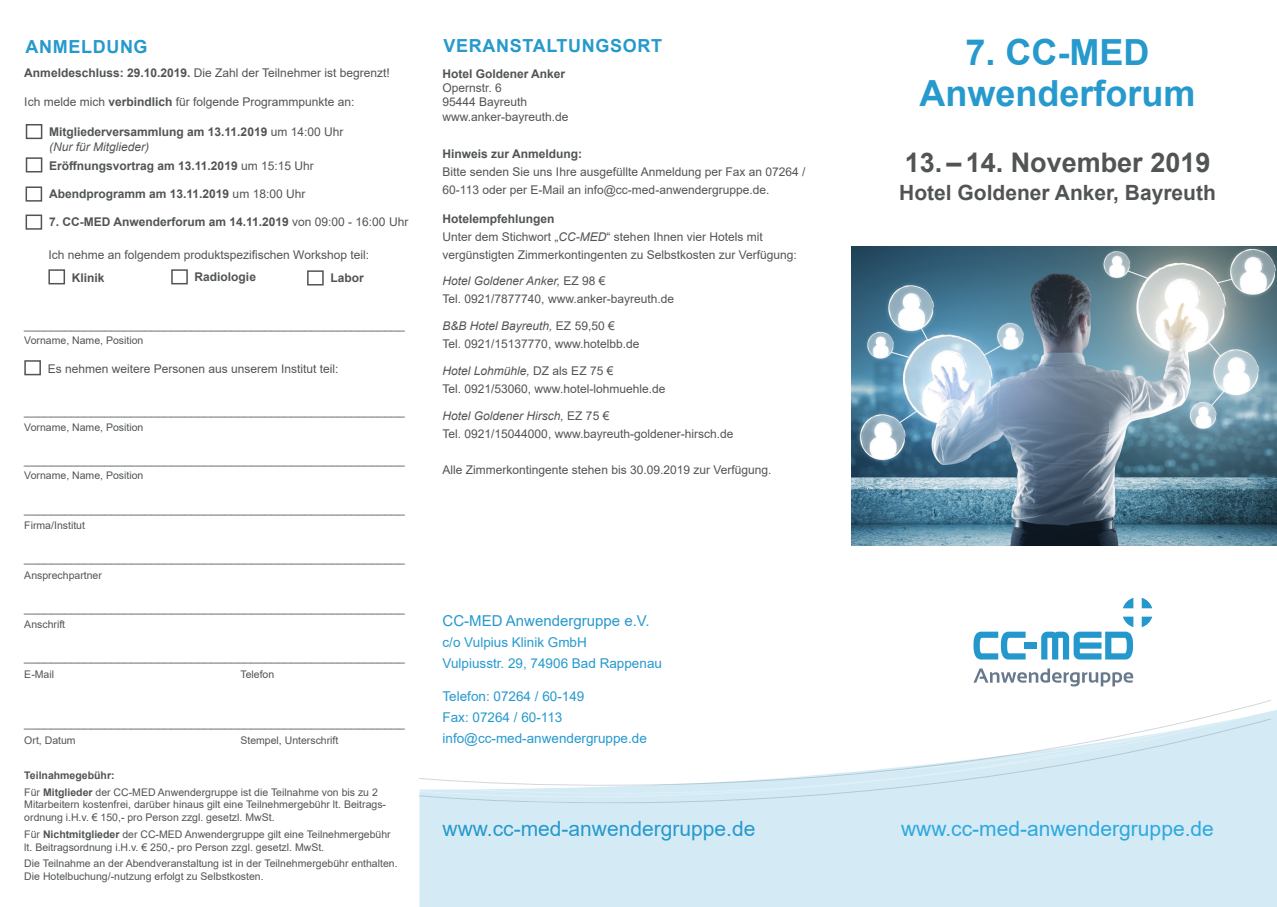
<style>
.page{position:relative;width:1277px;height:907px;background:#fff}
.page>*{position:absolute;margin:0;border:0;box-sizing:border-box;transform-origin:0 0}
.t1{font:700 36px/40.5px "Arial";color:#2699cd;text-align:center}
.t2{font:700 27px "Arial";color:#515455}
.t3{font:21px "Arial";color:#2ea8df}
.t4{font:21px "Arial";color:#2699cd}
.t5{font:700 21px "Arial";color:#515455}
.t6{font:700 18px "Arial";letter-spacing:.035em;color:#2699cd}
.t7{font:15px "Arial";color:#2699cd}
.t8{font:13.5px "Arial";color:#2699cd}
.t9{font:12px/18px "Arial";color:#515455}
.t10{font:700 12px "Arial";color:#515455}
.t11{font:italic 12px "Arial";color:#515455}
.t12{font:10.5px/12.6px "Arial";color:#515455}
.t13{font:700 10.5px "Arial";color:#515455}
.s1{font-weight:700}
.s2{font-weight:400}
.s3{font-style:italic}
.s4{font-style:normal}
</style>
<div class="page">
<div style="left:419px;top:700px;width:858px;height:181px;background:#d4ebf5"></div>
<svg style="left:419px;top:686px;width:851px;height:129px"></svg>
<svg style="left:973px;top:668px;width:160px;height:18px"></svg>
<svg style="left:973px;top:631px;width:52px;height:28px"></svg>
<div style="left:1024px;top:642px;width:12px;height:6px;background:#2498cd"></div>
<svg style="left:1123px;top:598px;width:10px;height:10px"></svg>
<svg style="left:1041px;top:616px;width:92px;height:43px"></svg>
<svg style="left:1141px;top:616px;width:11px;height:11px"></svg>
<svg style="left:1141px;top:598px;width:11px;height:10px"></svg>
<div style="left:26px;top:124px;width:16px;height:15px;background:#fff;border:2px solid #515455"></div>
<div style="left:26px;top:157px;width:16px;height:15px;background:#fff;border:2px solid #515455"></div>
<div style="left:26px;top:186px;width:16px;height:16px;background:#fff;border:2px solid #515455"></div>
<div style="left:26px;top:214px;width:16px;height:16px;background:#fff;border:2px solid #515455"></div>
<div style="left:24px;top:360px;width:17px;height:15px;background:#fff;border:2px solid #515455"></div>
<div style="left:48px;top:269px;width:17px;height:15px;background:#fff;border:2px solid #515455"></div>
<div style="left:171px;top:269px;width:17px;height:15px;background:#fff;border:2px solid #515455"></div>
<div style="left:307px;top:270px;width:17px;height:15px;background:#fff;border:2px solid #515455"></div>
<img style="left:851px;top:247px;width:426px;height:298px">
<div style="left:419px;top:881px;width:858px;height:26px;background:#d4ebf5"></div>
<p class="t6" style="left:26px;top:34px;width:124px">ANMELDUNG</p>
<p class="t9" style="left:24px;top:64px;width:367px"><span class="s1">Anmeldeschluss: 29.10.2019.</span> Die Zahl der Teilnehmer ist begrenzt!</p>
<p class="t9" style="left:24px;top:93px;width:332px">Ich melde mich <span class="s1">verbindlich</span> für folgende Programmpunkte an:</p>
<p class="t10" style="left:49px;top:123px;width:296px">Mitgliederversammlung am 13.11.2019 <span class="s2">um 14:00 Uhr</span></p>
<p class="t11" style="left:49px;top:139px;width:102px">(Nur für Mitglieder)</p>
<p class="t10" style="left:49px;top:157px;width:266px">Eröffnungsvortrag am 13.11.2019 <span class="s2">um 15:15 Uhr</span></p>
<p class="t10" style="left:49px;top:185px;width:258px">Abendprogramm am 13.11.2019 <span class="s2">um 18:00 Uhr</span></p>
<p class="t10" style="left:49px;top:213px;width:361px">7. CC-MED Anwenderforum am 14.11.2019 <span class="s2">von 09:00 - 16:00 Uhr</span></p>
<p class="t9" style="left:48px;top:245px;width:322px">Ich nehme an folgendem produktspezifischen Workshop teil:</p>
<p class="t10" style="left:72px;top:269px;width:34px">Klinik</p>
<p class="t10" style="left:195px;top:268px;width:63px">Radiologie</p>
<p class="t10" style="left:330px;top:270px;width:35px">Labor</p>
<p class="t9" style="left:24px;top:315px;width:382px">_________________________________________________________</p>
<p class="t12" style="left:24px;top:334px;width:121px">Vorname, Name, Position</p>
<p class="t9" style="left:48px;top:360px;width:292px">Es nehmen weitere Personen aus unserem Institut teil:</p>
<p class="t9" style="left:24px;top:401px;width:382px">_________________________________________________________</p>
<p class="t12" style="left:24px;top:421px;width:121px">Vorname, Name, Position</p>
<p class="t9" style="left:24px;top:451px;width:382px">_________________________________________________________</p>
<p class="t12" style="left:24px;top:469px;width:121px">Vorname, Name, Position</p>
<p class="t9" style="left:24px;top:499px;width:382px">_________________________________________________________</p>
<p class="t12" style="left:24px;top:519px;width:62px">Firma/Institut</p>
<p class="t9" style="left:24px;top:549px;width:382px">_________________________________________________________</p>
<p class="t12" style="left:24px;top:568px;width:79px">Ansprechpartner</p>
<p class="t9" style="left:24px;top:598px;width:382px">_________________________________________________________</p>
<p class="t12" style="left:24px;top:618px;width:42px">Anschrift</p>
<p class="t9" style="left:24px;top:648px;width:382px">_________________________________________________________</p>
<p class="t12" style="left:24px;top:667px;width:31px">E-Mail</p>
<p class="t12" style="left:240px;top:667px;width:35px">Telefon</p>
<p class="t9" style="left:24px;top:714px;width:382px">_________________________________________________________</p>
<p class="t12" style="left:24px;top:733px;width:53px">Ort, Datum</p>
<p class="t12" style="left:240px;top:733px;width:100px">Stempel, Unterschrift</p>
<p class="t13" style="left:24px;top:768px;width:92px">Teilnahmegebühr:</p>
<p class="t12" style="left:24px;top:785px;width:355px">Für <span class="s1">Mitglieder</span> der CC-MED Anwendergruppe ist die Teilnahme von bis zu 2</p>
<p class="t12" style="left:24px;top:798px;width:363px">Mitarbeitern kostenfrei, darüber hinaus gilt eine Teilnehmergebühr lt. Beitrags&shy;ordnung i.H.v. € 150,- pro Person zzgl. gesetzl. MwSt.</p>
<p class="t12" style="left:24px;top:828px;width:368px">Für <span class="s1">Nichtmitglieder</span> der CC-MED Anwendergruppe gilt eine Teilnehmergebühr</p>
<p class="t12" style="left:24px;top:840px;width:301px">lt. Beitragsordnung i.H.v. € 250,- pro Person zzgl. gesetzl. MwSt.</p>
<p class="t12" style="left:24px;top:857px;width:375px">Die Teilnahme an der Abendveranstaltung ist in der Teilnehmergebühr enthalten.<br>Die Hotelbuchung/-nutzung erfolgt zu Selbstkosten.</p>
<p class="t6" style="left:443px;top:33px;width:220px">VERANSTALTUNGSORT</p>
<p class="t10" style="left:442px;top:65px;width:124px">Hotel Goldener Anker</p>
<p class="t9" style="left:442px;top:79px;width:61px">Opernstr. 6</p>
<p class="t9" style="left:442px;top:93px;width:86px">95444 Bayreuth</p>
<p class="t9" style="left:442px;top:108px;width:128px">www.anker-bayreuth.de</p>
<p class="t10" style="left:442px;top:145px;width:141px">Hinweis zur Anmeldung:</p>
<p class="t9" style="left:442px;top:162px;width:364px">Bitte senden Sie uns Ihre ausgefüllte Anmeldung per Fax an 07264 /<br>60-113 oder per E-Mail an info@cc-med-anwendergruppe.de.</p>
<p class="t9" style="left:442px;top:209px;width:356px"><span class="s1">Hotelempfehlungen<br></span>Unter dem Stichwort „<span class="s3">CC-MED</span>“ stehen Ihnen vier Hotels mit vergünstigten Zimmerkontingenten zu Selbstkosten zur Verfügung:</p>
<p class="t9" style="left:442px;top:272px;width:233px"><span class="s3">Hotel Goldener Anker,</span> EZ 98 €<br>Tel. 0921/7877740, www.anker-bayreuth.de</p>
<p class="t9" style="left:442px;top:317px;width:198px"><span class="s3">B&amp;B Hotel Bayreuth,</span> EZ 59,50 €<br>Tel. 0921/15137770, www.hotelbb.de</p>
<p class="t11" style="left:442px;top:363px;width:172px">Hotel Lohmühle, <span class="s4">DZ als EZ 75 €</span></p>
<p class="t9" style="left:442px;top:380px;width:224px">Tel. 0921/53060, www.hotel-lohmuehle.de</p>
<p class="t11" style="left:442px;top:408px;width:168px">Hotel Goldener Hirsch, <span class="s4">EZ 75 €</span></p>
<p class="t9" style="left:442px;top:425px;width:292px">Tel. 0921/15044000, www.bayreuth-goldener-hirsch.de</p>
<p class="t9" style="left:442px;top:461px;width:330px">Alle Zimmerkontingente stehen bis 30.09.2019 zur Verfügung.</p>
<p class="t7" style="left:442px;top:610px;width:209px">CC-MED Anwendergruppe e.V.</p>
<p class="t8" style="left:442px;top:633px;width:146px">c/o Vulpius Klinik GmbH</p>
<p class="t8" style="left:442px;top:654px;width:221px">Vulpiusstr. 29, 74906 Bad Rappenau</p>
<p class="t8" style="left:442px;top:687px;width:143px">Telefon: 07264 / 60-149</p>
<p class="t8" style="left:442px;top:708px;width:121px">Fax: 07264 / 60-113</p>
<p class="t8" style="left:442px;top:729px;width:206px">info@cc-med-anwendergruppe.de</p>
<p class="t4" style="left:442px;top:814px;width:314px">www.cc-med-anwendergruppe.de</p>
<p class="t1" style="left:919px;top:33px;width:278px">7. CC-MED<br>Anwenderforum</p>
<p class="t2" style="left:904px;top:143px;width:307px">13. – 14. November 2019</p>
<p class="t5" style="left:899px;top:178px;width:318px">Hotel Goldener Anker, Bayreuth</p>
<p class="t3" style="left:901px;top:814px;width:314px">www.cc-med-anwendergruppe.de</p>
</div>
